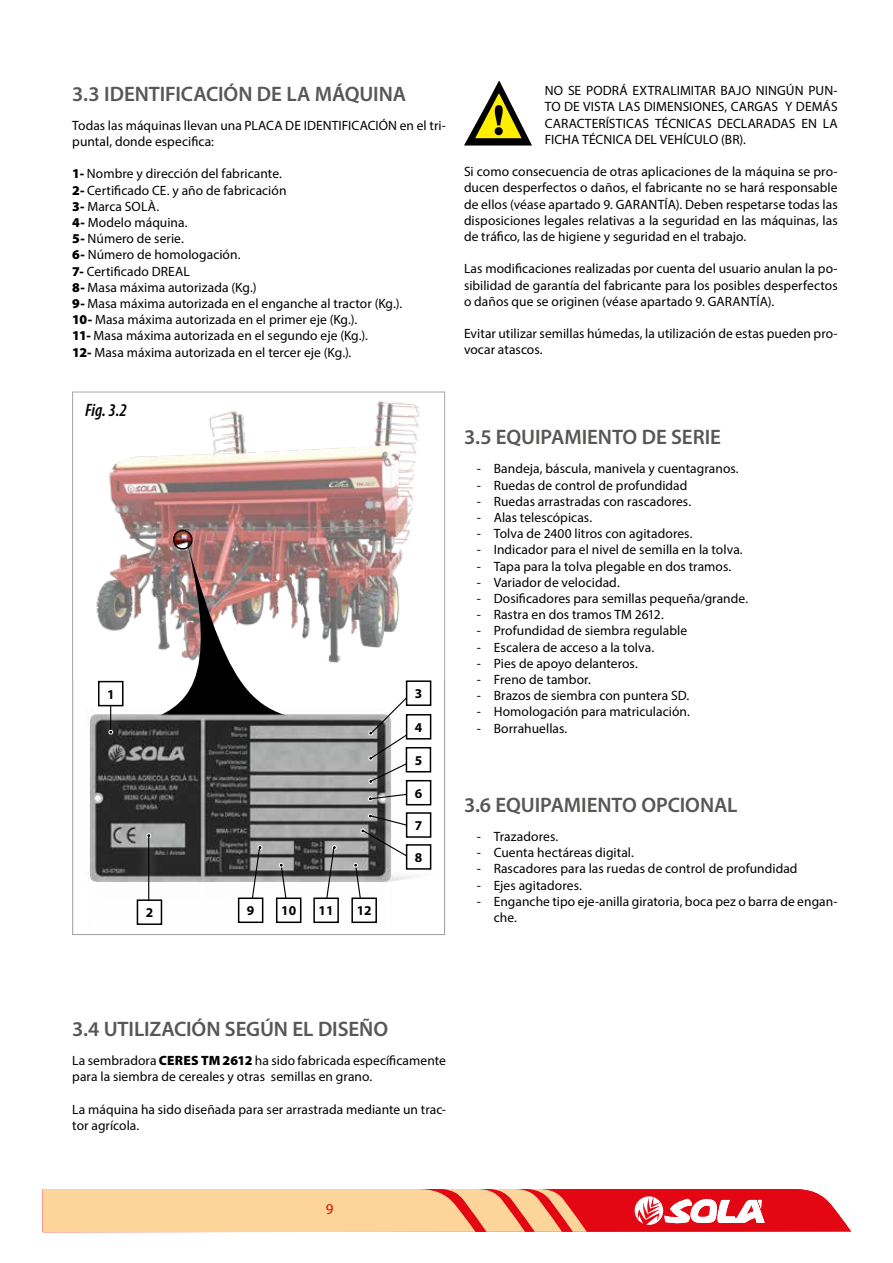
<style>
.page{position:relative;width:893px;height:1263px;background:#fff}
.page>*{position:absolute;margin:0;border:0;box-sizing:border-box;transform-origin:0 0}
.t1{font:600 21px "Myriad Pro";letter-spacing:-.005em;color:#575756}
.t2{font:italic 600 condensed 18px "Myriad Pro";color:#000}
.t3{font:15px "Myriad Pro";color:#e30613}
.t4{font:13.5px/16.2px "Myriad Pro";letter-spacing:.005em;color:#000}
.t5{font:700 13.5px "Myriad Pro";color:#000}
.s1{font-weight:900}
</style>
<div class="page">
<svg style="left:43px;top:1189px;width:808px;height:43px;background:#f59776"></svg>
<svg style="left:73px;top:392px;width:371px;height:289px"></svg>
<div style="left:173px;top:530px;width:20px;height:20px;border:2px solid #000;border-radius:50%"></div>
<svg style="left:141px;top:545px;width:209px;height:129px"></svg>
<img style="left:78px;top:674px;width:366px;height:251px">
<div style="left:100px;top:686px;width:21px;height:54px;background:#fff;opacity:.75"></div>
<hr style="left:110px;top:695px;width:1px;height:37px;background:#000">
<svg style="left:108px;top:730px;width:5px;height:4px"></svg>
<div style="left:138px;top:827px;width:21px;height:94px;background:#fff;opacity:.75"></div>
<hr style="left:148px;top:835px;width:1px;height:78px;background:#000">
<div style="left:99px;top:682px;width:24px;height:24px;background:#fff"></div>
<div style="left:98px;top:681px;width:26px;height:25px;border:2px solid #000"></div>
<div style="left:137px;top:900px;width:24px;height:24px;background:#fff"></div>
<div style="left:137px;top:899px;width:25px;height:26px;border:2px solid #000"></div>
<div style="left:406px;top:680px;width:25px;height:26px;border:2px solid #000"></div>
<div style="left:313px;top:897px;width:26px;height:26px;border:2px solid #000"></div>
<svg style="left:240px;top:838px;width:60px;height:87px"></svg>
<div style="left:277px;top:898px;width:24px;height:24px;background:#fff"></div>
<div style="left:276px;top:897px;width:25px;height:26px;border:2px solid #000"></div>
<div style="left:239px;top:898px;width:24px;height:24px;background:#fff"></div>
<div style="left:238px;top:897px;width:25px;height:26px;border:2px solid #000"></div>
<svg style="left:315px;top:682px;width:123px;height:243px"></svg>
<div style="left:407px;top:845px;width:24px;height:24px;background:#fff"></div>
<div style="left:406px;top:844px;width:25px;height:26px;border:2px solid #000"></div>
<svg style="left:464px;top:81px;width:68px;height:65px"></svg>
<div style="left:495px;top:127px;width:8px;height:8px;background:#000;border-radius:50%"></div>
<h1 class="t1" style="left:72px;top:80px;width:335px">3.3 IDENTIFICACIÓN DE LA MÁQUINA</h1>
<p class="t4" style="left:72px;top:117px;width:375px">Todas las máquinas llevan una PLACA DE IDENTIFICACIÓN en el tri&shy;puntal, donde especifica:</p>
<p class="t4" style="left:72px;top:166px;width:331px"><span class="s1">1-</span> Nombre y dirección del fabricante.<br><span class="s1">2-</span> Certificado CE. y año de fabricación<br><span class="s1">3-</span> Marca SOLÀ.<br><span class="s1">4-</span> Modelo máquina.<br><span class="s1">5-</span> Número de serie.<br><span class="s1">6-</span> Número de homologación.<br><span class="s1">7-</span> Certificado DREAL<br><span class="s1">8-</span> Masa máxima autorizada (Kg.)<br><span class="s1">9-</span> Masa máxima autorizada en el enganche al tractor (Kg.).<br><span class="s1">10-</span> Masa máxima autorizada en el primer eje (Kg.).<br><span class="s1">11-</span> Masa máxima autorizada en el segundo eje (Kg.).<br><span class="s1">12-</span> Masa máxima autorizada en el tercer eje (Kg.).</p>
<h2 class="t2" style="left:85px;top:399px;width:43px">Fig. 3.2</h2>
<p class="t5" style="left:107px;top:685px;width:9px">1</p>
<p class="t5" style="left:146px;top:904px;width:9px">2</p>
<p class="t5" style="left:247px;top:902px;width:9px">9</p>
<p class="t5" style="left:281px;top:902px;width:16px">10</p>
<p class="t5" style="left:319px;top:902px;width:16px">11</p>
<p class="t5" style="left:357px;top:902px;width:16px">12</p>
<p class="t5" style="left:415px;top:685px;width:9px">3</p>
<p class="t5" style="left:415px;top:718px;width:9px">4</p>
<p class="t5" style="left:415px;top:751px;width:9px">5</p>
<p class="t5" style="left:415px;top:784px;width:9px">6</p>
<p class="t5" style="left:415px;top:817px;width:9px">7</p>
<p class="t5" style="left:415px;top:849px;width:9px">8</p>
<p class="t4" style="left:545px;top:82px;width:294px;text-align:justify">NO SE PODRÁ EXTRALIMITAR BAJO NINGÚN PUN-TO DE VISTA LAS DIMENSIONES, CARGAS Y DEMÁS CARACTERÍSTICAS TÉCNICAS DECLARADAS EN LA FICHA TÉCNICA DEL VEHÍCULO (BR).</p>
<p class="t4" style="left:464px;top:163px;width:375px;text-align:justify">Si como consecuencia de otras aplicaciones de la máquina se pro&shy;ducen desperfectos o daños, el fabricante no se hará responsable de ellos (véase apartado 9. GARANTÍA). Deben respetarse todas las disposiciones legales relativas a la seguridad en las máquinas, las de tráfico, las de higiene y seguridad en el trabajo.</p>
<p class="t4" style="left:464px;top:261px;width:375px;text-align:justify">Las modificaciones realizadas por cuenta del usuario anulan la po&shy;sibilidad de garantía del fabricante para los posibles desperfectos o daños que se originen (véase apartado 9. GARANTÍA).</p>
<p class="t4" style="left:464px;top:325px;width:375px">Evitar utilizar semillas húmedas, la utilización de estas pueden pro&shy;vocar atascos.</p>
<h1 class="t1" style="left:464px;top:424px;width:258px">3.5 EQUIPAMIENTO DE SERIE</h1>
<p class="t4" style="left:477px;top:460px;width:263px">- Bandeja, báscula, manivela y cuentagranos.</p>
<p class="t4" style="left:477px;top:477px;width:212px">- Ruedas de control de profundidad</p>
<p class="t4" style="left:477px;top:493px;width:216px">- Ruedas arrastradas con rascadores.</p>
<p class="t4" style="left:477px;top:509px;width:117px">- Alas telescópicas.</p>
<p class="t4" style="left:477px;top:525px;width:217px">- Tolva de 2400 litros con agitadores.</p>
<p class="t4" style="left:477px;top:541px;width:267px">- Indicador para el nivel de semilla en la tolva.</p>
<p class="t4" style="left:477px;top:558px;width:256px">- Tapa para la tolva plegable en dos tramos.</p>
<p class="t4" style="left:477px;top:574px;width:145px">- Variador de velocidad.</p>
<p class="t4" style="left:477px;top:590px;width:273px">- Dosificadores para semillas pequeña/grande.</p>
<p class="t4" style="left:477px;top:606px;width:189px">- Rastra en dos tramos TM 2612.</p>
<p class="t4" style="left:477px;top:622px;width:212px">- Profundidad de siembra regulable</p>
<p class="t4" style="left:477px;top:639px;width:179px">- Escalera de acceso a la tolva.</p>
<p class="t4" style="left:477px;top:655px;width:163px">- Pies de apoyo delanteros.</p>
<p class="t4" style="left:477px;top:671px;width:116px">- Freno de tambor.</p>
<p class="t4" style="left:477px;top:687px;width:214px">- Brazos de siembra con puntera SD.</p>
<p class="t4" style="left:477px;top:703px;width:215px">- Homologación para matriculación.</p>
<p class="t4" style="left:477px;top:720px;width:92px">- Borrahuellas.</p>
<h1 class="t1" style="left:464px;top:791px;width:275px">3.6 EQUIPAMIENTO OPCIONAL</h1>
<p class="t4" style="left:477px;top:828px;width:83px">- Trazadores.</p>
<p class="t4" style="left:477px;top:844px;width:159px">- Cuenta hectáreas digital.</p>
<p class="t4" style="left:477px;top:860px;width:322px">- Rascadores para las ruedas de control de profundidad</p>
<p class="t4" style="left:477px;top:877px;width:107px">- Ejes agitadores.</p>
<p class="t4" style="left:494px;top:893px;width:345px;text-indent:-17px">- Enganche tipo eje-anilla giratoria, boca pez o barra de engan&shy;che.</p>
<h1 class="t1" style="left:72px;top:1016px;width:317px">3.4 UTILIZACIÓN SEGÚN EL DISEÑO</h1>
<p class="t4" style="left:72px;top:1052px;width:375px">La sembradora <span class="s1">CERES TM 2612</span> ha sido fabricada específicamente para la siembra de cereales y otras semillas en grano.</p>
<p class="t4" style="left:72px;top:1101px;width:375px">La máquina ha sido diseñada para ser arrastrada mediante un trac&shy;tor agrícola.</p>
<p class="t3" style="left:326px;top:1199px;width:9px">9</p>
</div>
